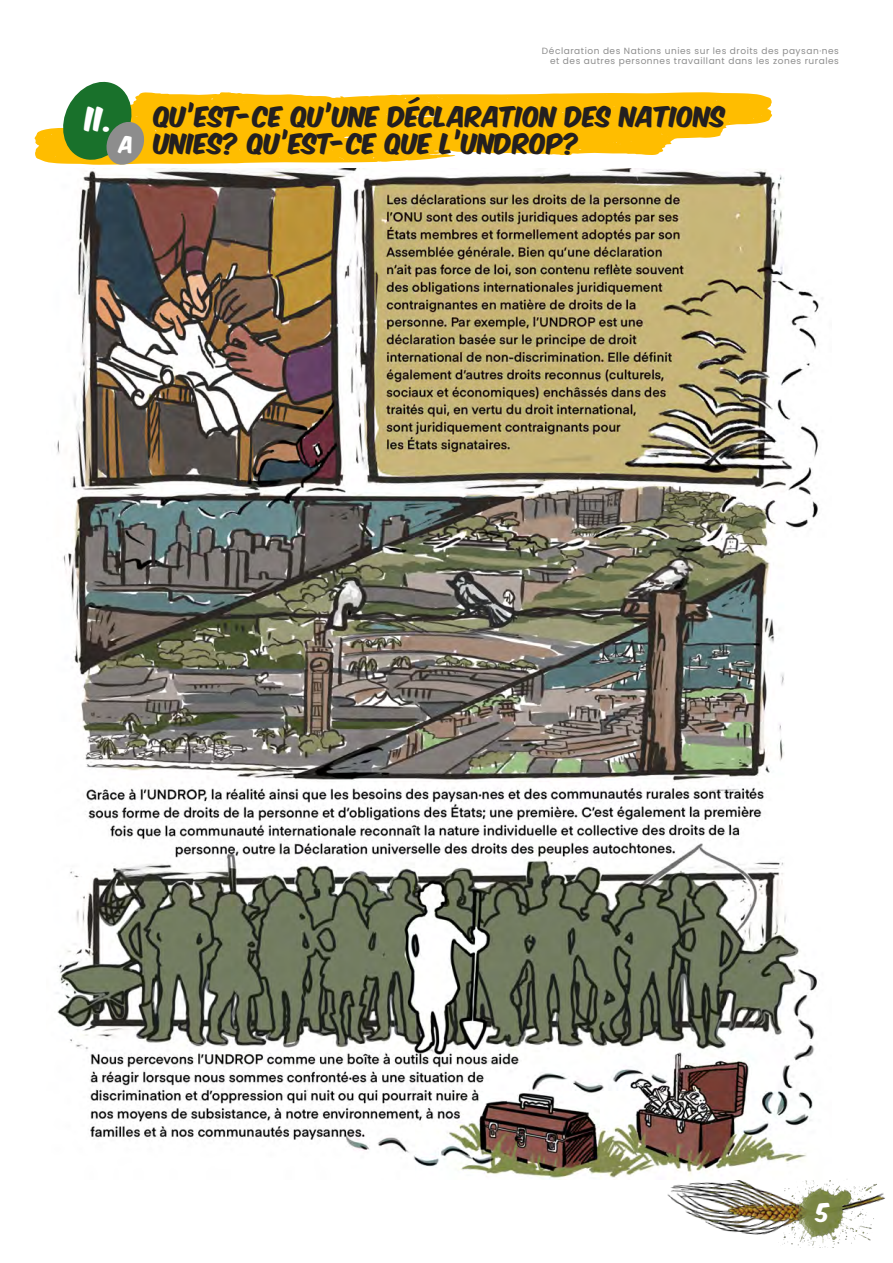
<style>
.page{position:relative;width:893px;height:1263px;background:#fff}
.page>*{position:absolute;margin:0;border:0;box-sizing:border-box;transform-origin:0 0}
.t1{font:28.5px "Komika Axis";color:#fff}
.t2{font:24px/26.4px "Komika Axis";color:#231f20}
.t3{font:22.5px "Komika Axis";color:#fff}
.t4{font:19.5px "Komika Axis";color:#fff}
.t5{font:9px/9.9px "Poppins";letter-spacing:.06em;color:#8d8d8d;text-align:right}
</style>
<div class="page">
<img style="left:667px;top:1180px;width:218px;height:55px">
<img style="left:775px;top:1179px;width:105px;height:69px">
<img style="left:56px;top:169px;width:763px;height:1010px">
<svg style="left:34px;top:81px;width:738px;height:84px"></svg>
<p class="t1" style="left:86px;top:105px;width:29px">II.</p>
<p class="t4" style="left:120px;top:135px;width:16px">A</p>
<p class="t5" style="left:542px;top:46px;width:298px">Déclaration des Nations unies sur les droits des paysan·nes et des autres personnes travaillant dans les zones rurales</p>
<p class="t2" style="left:154px;top:106px;width:573px">QU’EST-CE QU’UNE DÉCLARATION DES NATIONS<br>UNIES? QU’EST-CE QUE L’UNDROP?</p>
<h3 class="t3" style="left:816px;top:1201px;width:15px">5</h3>
</div>
